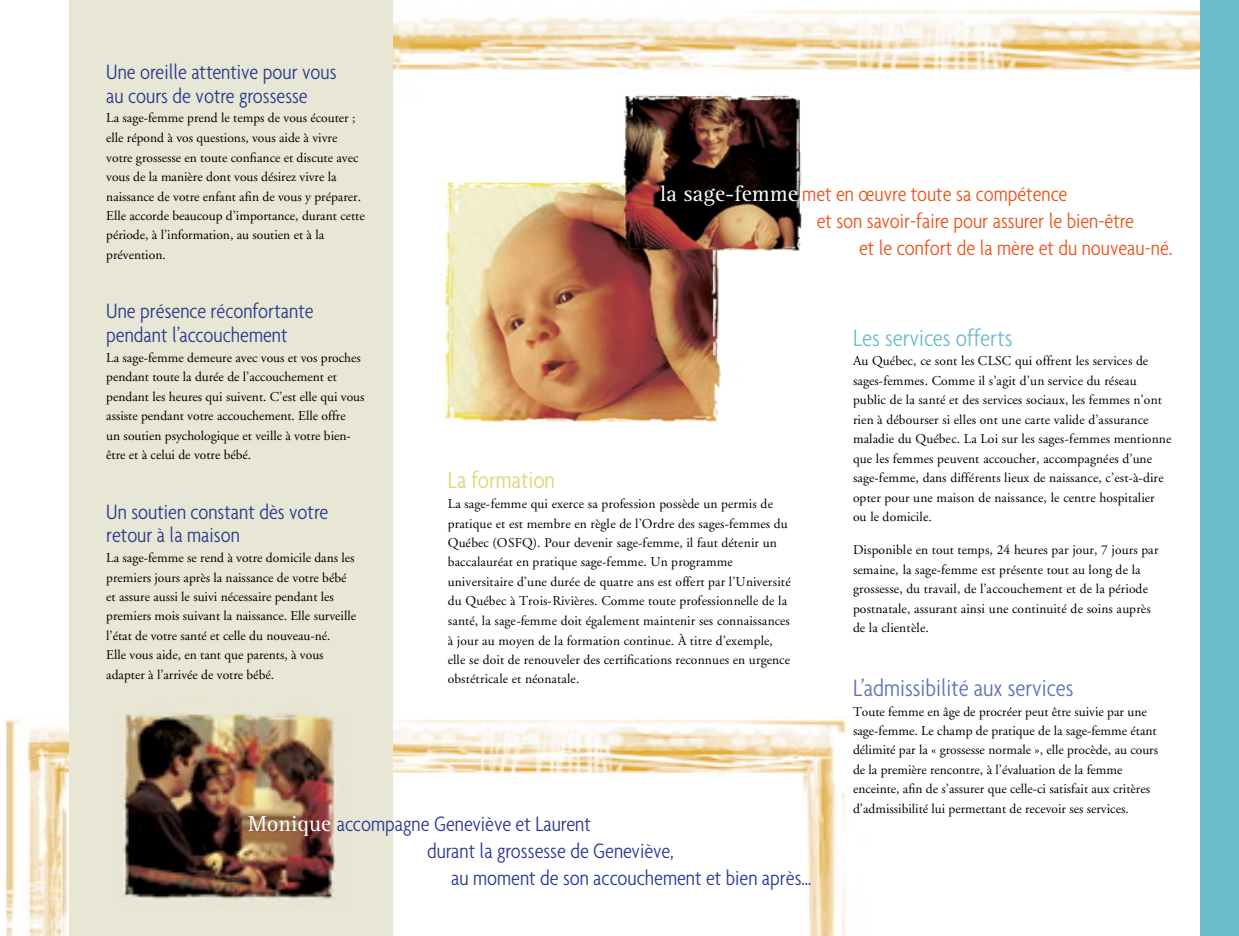
<style>
.page{position:relative;width:1239px;height:936px;background:#fff}
.page>*{position:absolute;margin:0;border:0;box-sizing:border-box;transform-origin:0 0}
.t1{font:300 condensed 25.5px "Agenda";color:#5e72b7}
.t2{font:300 condensed 25.5px "Agenda";color:#6dbccc}
.t3{font:300 condensed 25.5px "Agenda";color:#dbd773}
.t4{font:300 condensed 22.5px/23.7px "Agenda";color:#2a3a90}
.t5{font:300 condensed 22.5px "Agenda";color:#ec531a}
.t6{font:13.5px/19.5px "Adobe Garamond";color:#000}
.s1{font-family:"Rotis Serif";font-weight:400;font-stretch:normal;color:#fff}
</style>
<div class="page">
<img style="left:392px;top:0;width:808px;height:101px">
<img style="left:7px;top:684px;width:841px;height:252px">
<img style="left:70px;top:0;width:322px;height:936px">
<img style="left:435px;top:86px;width:391px;height:336px">
<div style="left:1200px;top:0;width:39px;height:936px;background:#6dbccc"></div>
<h2 class="t4" style="left:106px;top:63px;width:232px">Une oreille attentive pour vous au cours de votre grossesse</h2>
<p class="t6" style="left:106px;top:110px;width:260px">La sage-femme prend le temps de vous écouter ; elle répond à vos questions, vous aide à vivre votre grossesse en toute confiance et discute avec vous de la manière dont vous désirez vivre la naissance de votre enfant afin de vous y préparer.<br>Elle accorde beaucoup d’importance, durant cette période, à l’information, au soutien et à la prévention.</p>
<h2 class="t5" style="left:660px;top:185px;width:409px"><span class="s1">la sage-femme</span> met en œuvre toute sa compétence</h2>
<h2 class="t5" style="left:817px;top:212px;width:319px">et son savoir-faire pour assurer le bien-être</h2>
<h2 class="t5" style="left:859px;top:239px;width:315px">et le confort de la mère et du nouveau-né.</h2>
<h2 class="t4" style="left:106px;top:302px;width:209px">Une présence réconfortante pendant l’accouchement</h2>
<p class="t6" style="left:106px;top:349px;width:260px">La sage-femme demeure avec vous et vos proches pendant toute la durée de l’accouchement et pendant les heures qui suivent. C’est elle qui vous assiste pendant votre accouchement. Elle offre<br>un soutien psychologique et veille à votre bien&shy;être et à celui de votre bébé.</p>
<h2 class="t4" style="left:106px;top:502px;width:223px">Un soutien constant dès votre retour à la maison</h2>
<p class="t6" style="left:106px;top:549px;width:251px">La sage-femme se rend à votre domicile dans les premiers jours après la naissance de votre bébé et assure aussi le suivi nécessaire pendant les premiers mois suivant la naissance. Elle surveille l’état de votre santé et celle du nouveau-né.<br>Elle vous aide, en tant que parents, à vous adapter à l’arrivée de votre bébé.</p>
<h1 class="t3" style="left:448px;top:470px;width:109px">La formation</h1>
<p class="t6" style="left:448px;top:495px;width:344px">La sage-femme qui exerce sa profession possède un permis de pratique et est membre en règle de l’Ordre des sages-femmes du Québec (OSFQ). Pour devenir sage-femme, il faut détenir un baccalauréat en pratique sage-femme. Un programme universitaire d’une durée de quatre ans est offert par l’Université du Québec à Trois-Rivières. Comme toute professionnelle de la santé, la sage-femme doit également maintenir ses connaissances à jour au moyen de la formation continue. À titre d’exemple, elle se doit de renouveler des certifications reconnues en urgence obstétricale et néonatale.</p>
<h2 class="t4" style="left:248px;top:814px;width:344px"><span class="s1">Monique</span> accompagne Geneviève et Laurent</h2>
<h2 class="t4" style="left:427px;top:841px;width:248px">durant la grossesse de Geneviève,</h2>
<h2 class="t4" style="left:451px;top:868px;width:362px">au moment de son accouchement et bien après…</h2>
<h1 class="t2" style="left:853px;top:327px;width:161px">Les services offerts</h1>
<p class="t6" style="left:853px;top:352px;width:320px">Au Québec, ce sont les CLSC qui offrent les services de sages-femmes. Comme il s’agit d’un service du réseau public de la santé et des services sociaux, les femmes n’ont rien à débourser si elles ont une carte valide d’assurance maladie du Québec. La Loi sur les sages-femmes mentionne que les femmes peuvent accoucher, accompagnées d’une sage-femme, dans différents lieux de naissance, c’est-à-dire opter pour une maison de naissance, le centre hospitalier ou le domicile.</p>
<p class="t6" style="left:853px;top:541px;width:307px">Disponible en tout temps, 24 heures par jour, 7 jours par semaine, la sage-femme est présente tout au long de la grossesse, du travail, de l’accouchement et de la période postnatale, assurant ainsi une continuité de soins auprès de la clientèle.</p>
<h1 class="t1" style="left:853px;top:678px;width:222px">L’admissibilité aux services</h1>
<p class="t6" style="left:853px;top:703px;width:307px">Toute femme en âge de procréer peut être suivie par une sage-femme. Le champ de pratique de la sage-femme étant délimité par la « grossesse normale », elle procède, au cours de la première rencontre, à l’évaluation de la femme enceinte, afin de s’assurer que celle-ci satisfait aux critères d’admissibilité lui permettant de recevoir ses services.</p>
</div>
